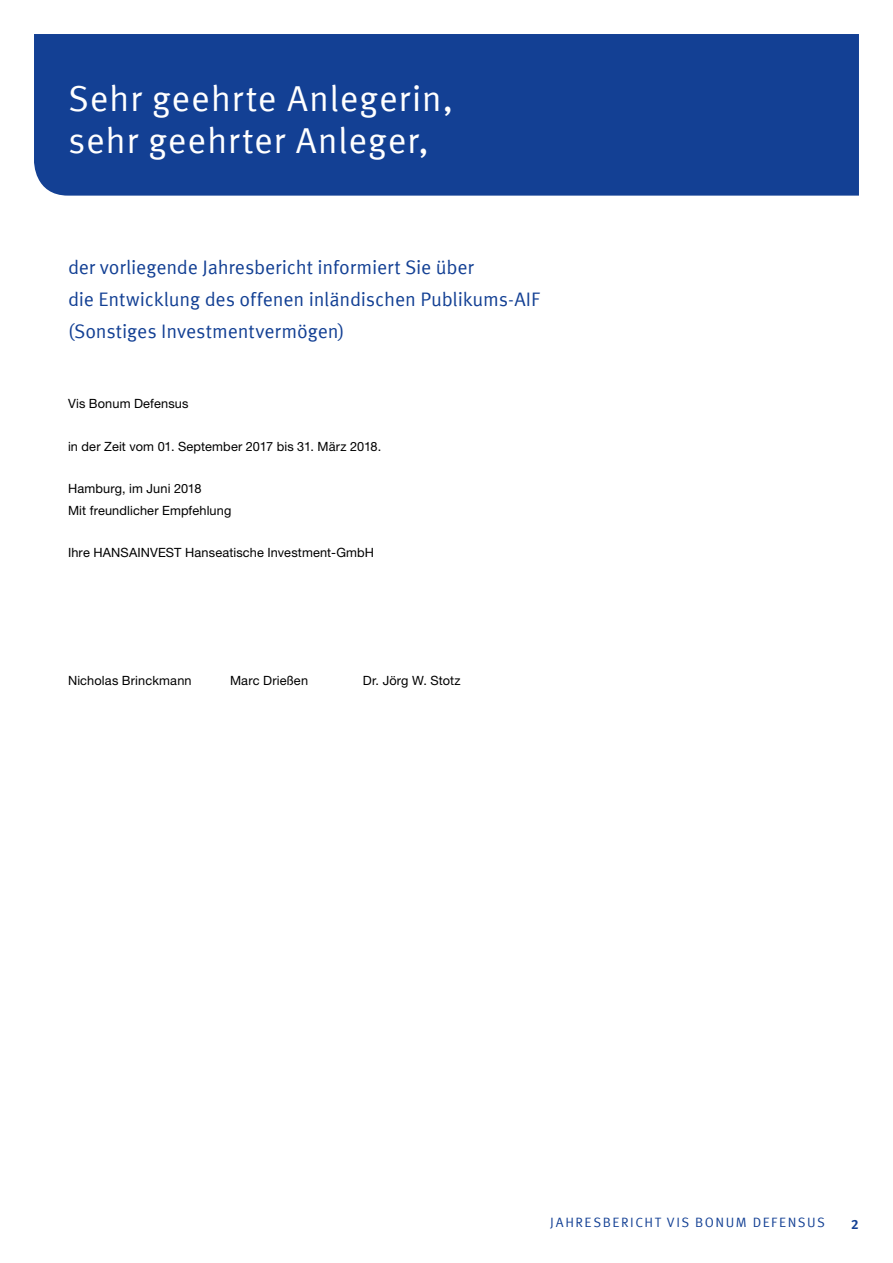
<style>
.page{position:relative;width:893px;height:1263px;background:#fff}
.page>*{position:absolute;margin:0;border:0;box-sizing:border-box;transform-origin:0 0}
.t1{font:36px/42.5px "Meta Offc Pro Norm";letter-spacing:.02em;color:#fff}
.t2{font:19.5px/32px "Meta Offc Pro Norm";letter-spacing:-.005em;color:#134094}
.t3{font:13.5px "Meta Offc Pro Norm";letter-spacing:.115em;color:#134094}
.t4{font:700 13.5px "Meta Offc Pro";color:#134094}
.t5{font:12.75px/21.3px "Helvetica Neue LTW1 G";letter-spacing:.01em;color:#000}
</style>
<div class="page">
<div style="left:34px;top:34px;width:825px;height:162px;background:#134094"></div>
<h1 class="t1" style="left:68px;top:75px;width:387px">Sehr geehrte Anlegerin, sehr geehrter Anleger,</h1>
<h2 class="t2" style="left:68px;top:250px;width:473px">der vorliegende Jahresbericht informiert Sie über<br>die Entwicklung des offenen inländischen Publikums-AIF (Sonstiges Investmentvermögen)</h2>
<p class="t5" style="left:68px;top:393px;width:122px">Vis Bonum Defensus</p>
<p class="t5" style="left:68px;top:435px;width:315px">in der Zeit vom 01. September 2017 bis 31. März 2018.</p>
<p class="t5" style="left:68px;top:478px;width:165px">Hamburg, im Juni 2018<br>Mit freundlicher Empfehlung</p>
<p class="t5" style="left:68px;top:542px;width:308px">Ihre HANSAINVEST Hanseatische Investment-GmbH</p>
<p class="t5" style="left:68px;top:669px;width:125px">Nicholas Brinckmann</p>
<p class="t5" style="left:230px;top:669px;width:80px">Marc Drießen</p>
<p class="t5" style="left:363px;top:669px;width:99px">Dr. Jörg W. Stotz</p>
<p class="t3" style="left:550px;top:1211px;width:221px">JAHRESBERICHT Vis Bonum Defe</p>
<p class="t3" style="left:788px;top:1211px;width:37px">nsus</p>
<p class="t4" style="left:851px;top:1214px;width:9px">2</p>
</div>
